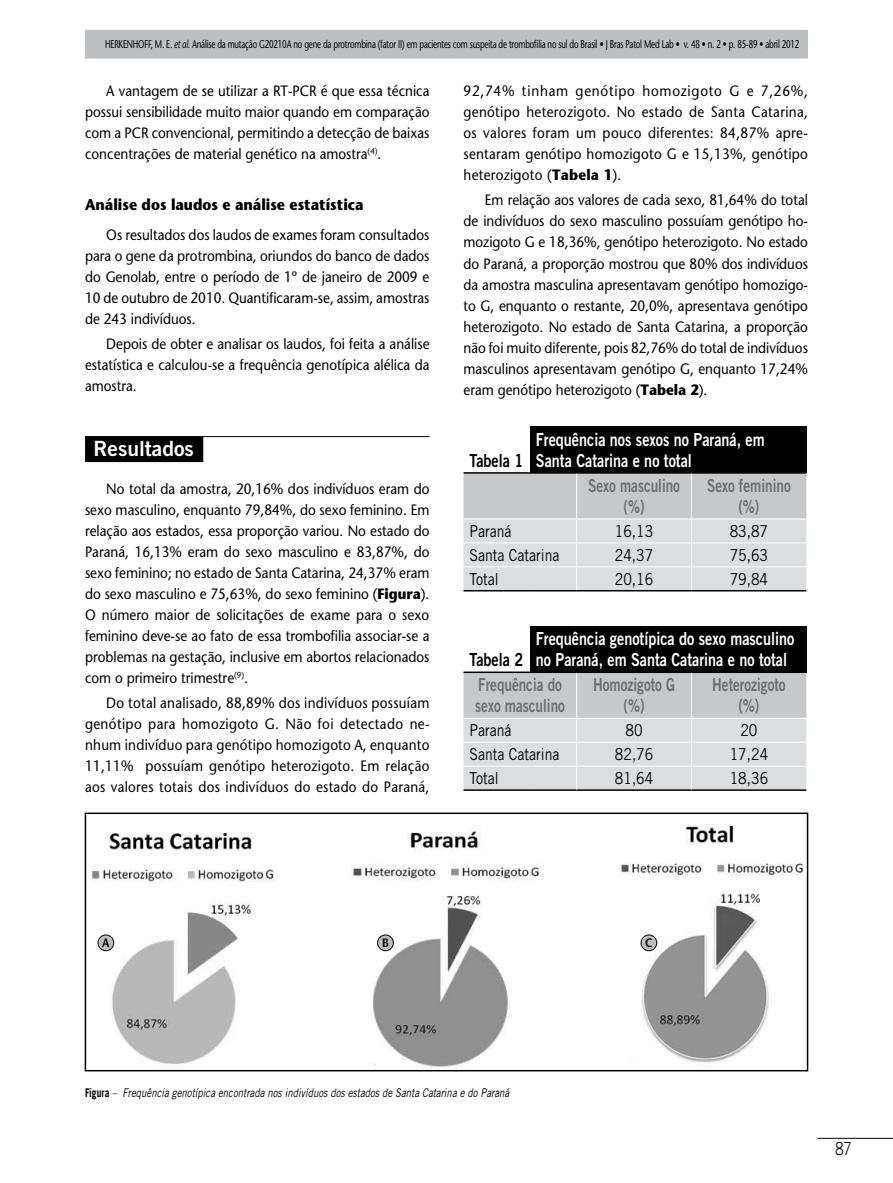
<style>
.page{position:relative;width:893px;height:1183px;background:#fff}
.page>*{position:absolute;margin:0;border:0;box-sizing:border-box;transform-origin:0 0}
.t1{font:21px "Trade Gothic LT Std Bd 2";color:#fff}
.t2{font:18px/21px "Trade Gothic LT Std Bd 2";color:#fff;scale:.8 1}
.t3{font:18px/21px "Trade Gothic LT Std Bd 2";color:#6d6e71;text-align:center;scale:.75 1}
.t4{font:18px "Trade Gothic LT Std Bd 2";color:#000;scale:.8 1}
.t5{font:300 18px "Trade Gothic LT Std";color:#000;scale:.8 1}
.t6{font:16.5px "Trade Gothic LT Std";color:#000;scale:.85 1}
.t7{font:700 15.75px "Stone Sans Std";color:#000;scale:.9 1}
.t8{font:500 15px/21px "Stone Sans Std";color:#000;text-align:justify;scale:.9 1}
.t9{font:600 12.15px "Stone Sans Std";color:#000;scale:.9 1}
.t10{font:italic 12px "Trade Gothic LT Std";color:#000;scale:.8 1}
.t11{font:500 11.25px "Stone Sans Std";letter-spacing:-.02em;color:#000;scale:.7 1}
.s1{font-style:italic}
.s2{font-weight:700}
.s3{font-weight:700;font-style:normal}
.s4{font-weight:300}
</style>
<div class="page">
<div style="left:85px;top:30px;width:723px;height:29px;background:#bcbec0;border:2px solid #bcbec0"></div>
<hr style="left:818px;top:1137px;width:75px;height:1px;background:#000">
<hr style="left:85px;top:436px;width:344px;height:1px;background:#000">
<div style="left:85px;top:436px;width:118px;height:26px;background:#000"></div>
<div style="left:530px;top:427px;width:276px;height:46px;background:#000"></div>
<hr style="left:463px;top:472px;width:67px;height:1px;background:#000">
<hr style="left:463px;top:590px;width:67px;height:1px;background:#000">
<hr style="left:530px;top:590px;width:47px;height:1px;background:#000">
<hr style="left:577px;top:590px;width:114px;height:1px;background:#000">
<hr style="left:691px;top:590px;width:115px;height:1px;background:#000">
<svg style="left:463px;top:473px;width:343px;height:117px;background:#d3d4d6"></svg>
<hr style="left:463px;top:518px;width:67px;height:1px;background:#fff">
<hr style="left:530px;top:518px;width:47px;height:1px;background:#fff">
<hr style="left:577px;top:518px;width:114px;height:1px;background:#fff">
<hr style="left:691px;top:518px;width:115px;height:1px;background:#fff">
<div style="left:530px;top:626px;width:276px;height:46px;background:#000"></div>
<hr style="left:463px;top:671px;width:67px;height:1px;background:#000">
<hr style="left:463px;top:789px;width:67px;height:1px;background:#000">
<hr style="left:530px;top:789px;width:47px;height:1px;background:#000">
<hr style="left:577px;top:789px;width:114px;height:1px;background:#000">
<hr style="left:691px;top:789px;width:115px;height:1px;background:#000">
<svg style="left:463px;top:672px;width:343px;height:117px;background:#d3d4d5"></svg>
<hr style="left:463px;top:717px;width:67px;height:1px;background:#fff">
<hr style="left:530px;top:717px;width:47px;height:1px;background:#fff">
<hr style="left:577px;top:717px;width:114px;height:1px;background:#fff">
<hr style="left:691px;top:717px;width:115px;height:1px;background:#fff">
<img style="left:91px;top:826px;width:712px;height:242px">
<div style="left:85px;top:812px;width:723px;height:259px;border:2px solid #000"></div>
<div style="left:98px;top:934px;width:16px;height:16px;background:#bcbec0;border-radius:50%"></div>
<div style="left:98px;top:934px;width:16px;height:16px;border:1px solid #000;border-radius:50%"></div>
<div style="left:378px;top:934px;width:15px;height:16px;background:#bcbec0;border-radius:50%"></div>
<div style="left:377px;top:934px;width:17px;height:16px;border:1px solid #000;border-radius:50%"></div>
<div style="left:641px;top:934px;width:16px;height:16px;background:#bcbec0;border-radius:50%"></div>
<div style="left:641px;top:934px;width:16px;height:16px;border:1px solid #000;border-radius:50%"></div>
<p class="t11" style="left:105px;top:38px;width:16px">Herkenhoff</p>
<p class="t11" style="left:151px;top:38px;width:928px">, m . E. <span class="s1">et al</span>. Análise da mutação G20210A no gene da protrombina (fator II) em pacientes com suspeita de trombofilia no sul do Brasil • J Bras Patol Med Lab • v. 48 • n. 2 • p. 85-89 • abril 2012</p>
<p class="t8" style="left:85px;top:80px;width:384px;text-indent:21px">A vantagem de se utilizar a RT-PCR é que essa técnica possui sensibilidade muito maior quando em comparação com a PCR convencional, permitindo a detecção de baixas concentrações de material genético na amostra<sup>(4)</sup>.</p>
<p class="t7" style="left:85px;top:195px;width:311px">Análise dos laudos e análise estatística</p>
<p class="t8" style="left:85px;top:224px;width:384px;text-indent:21px">Os resultados dos laudos de exames foram consultados para o gene da protrombina, oriundos do banco de dados do Genolab, entre o período de 1º de janeiro de 2009 e 10 de outubro de 2010. Quantificaram-se, assim, amostras de 243 indivíduos.</p>
<p class="t8" style="left:85px;top:333px;width:384px;text-indent:21px">Depois de obter e analisar os laudos, foi feita a análise estatística e calculou-se a frequência genotípica alélica da amostra.</p>
<p class="t8" style="left:463px;top:80px;width:384px">92,74% tinham genótipo homozigoto G e 7,26%, genótipo heterozigoto. No estado de Santa Catarina, os valores foram um pouco diferentes: 84,87% apre&shy;sentaram genótipo homozigoto G e 15,13%, genótipo heterozigoto (<span class="s2">Tabela 1</span>).</p>
<p class="t8" style="left:463px;top:190px;width:384px;text-indent:21px">Em relação aos valores de cada sexo, 81,64% do total de indivíduos do sexo masculino possuíam genótipo ho&shy;mozigoto G e 18,36%, genótipo heterozigoto. No estado do Paraná, a proporção mostrou que 80% dos indivíduos da amostra masculina apresentavam genótipo homozigo&shy;to G, enquanto o restante, 20,0%, apresentava genótipo heterozigoto. No estado de Santa Catarina, a proporção não foi muito diferente, pois 82,76% do total de indivíduos masculinos apresentavam genótipo G, enquanto 17,24% eram genótipo heterozigoto (<span class="s2">Tabela 2</span>).</p>
<h1 class="t1" style="left:94px;top:435px;width:102px">Resultados</h1>
<p class="t8" style="left:85px;top:478px;width:384px;text-indent:21px">No total da amostra, 20,16% dos indivíduos eram do sexo masculino, enquanto 79,84%, do sexo feminino. Em relação aos estados, essa proporção variou. No estado do Paraná, 16,13% eram do sexo masculino e 83,87%, do sexo feminino; no estado de Santa Catarina, 24,37% eram do sexo masculino e 75,63%, do sexo feminino (<span class="s2">Figura</span>).<br>O número maior de solicitações de exame para o sexo feminino deve-se ao fato de essa trombofilia associar-se a problemas na gestação, inclusive em abortos relacionados com o primeiro trimestre<sup>(9)</sup>.</p>
<p class="t8" style="left:85px;top:692px;width:384px;text-indent:21px">Do total analisado, 88,89% dos indivíduos possuíam genótipo para homozigoto G. Não foi detectado ne&shy;nhum indivíduo para genótipo homozigoto A, enquanto 11,11% possuíam genótipo heterozigoto. Em relação aos valores totais dos indivíduos do estado do Paraná,</p>
<p class="t4" style="left:469px;top:449px;width:69px">Tabela 1</p>
<p class="t2" style="left:536px;top:428px;width:287px">Frequência nos sexos no Paraná, em<br>Santa Catarina e no total</p>
<p class="t3" style="left:588px;top:474px;width:124px">Sexo masculino (%)</p>
<p class="t3" style="left:707px;top:474px;width:113px">Sexo feminino (%)</p>
<p class="t6" style="left:469px;top:521px;width:51px">Paraná</p>
<p class="t6" style="left:615px;top:521px;width:47px">16,13</p>
<p class="t6" style="left:730px;top:521px;width:47px">83,87</p>
<p class="t6" style="left:469px;top:545px;width:107px">Santa Catarina</p>
<p class="t6" style="left:615px;top:545px;width:47px">24,37</p>
<p class="t6" style="left:730px;top:545px;width:47px">75,63</p>
<p class="t6" style="left:469px;top:568px;width:36px">Total</p>
<p class="t6" style="left:615px;top:568px;width:47px">20,16</p>
<p class="t6" style="left:730px;top:568px;width:47px">79,84</p>
<p class="t2" style="left:536px;top:628px;width:325px">Frequência genotípica do sexo masculino no Paraná, em Santa Catarina e no total</p>
<p class="t3" style="left:475px;top:674px;width:121px;text-align:left">Frequência do sexo masculino</p>
<p class="t3" style="left:593px;top:674px;width:111px">Homozigoto G (%)</p>
<p class="t3" style="left:712px;top:674px;width:99px">Heterozigoto (%)</p>
<p class="t6" style="left:469px;top:720px;width:51px">Paraná</p>
<p class="t6" style="left:626px;top:720px;width:22px">80</p>
<p class="t6" style="left:740px;top:720px;width:22px">20</p>
<p class="t6" style="left:469px;top:744px;width:107px">Santa Catarina</p>
<p class="t6" style="left:615px;top:744px;width:47px">82,76</p>
<p class="t6" style="left:730px;top:744px;width:47px">17,24</p>
<p class="t6" style="left:469px;top:768px;width:36px">Total</p>
<p class="t6" style="left:615px;top:768px;width:47px">81,64</p>
<p class="t6" style="left:730px;top:768px;width:47px">18,36</p>
<p class="t4" style="left:469px;top:648px;width:69px">Tabela 2</p>
<p class="t9" style="left:102px;top:934px;width:10px">A</p>
<p class="t9" style="left:382px;top:934px;width:9px">B</p>
<p class="t9" style="left:645px;top:934px;width:10px">C</p>
<p class="t10" style="left:85px;top:1085px;width:532px"><span class="s3">Figura</span> <span class="s4">–</span> Frequência genotípica encontrada nos indivíduos dos estados de Santa Catarina e do Paraná</p>
<p class="t5" style="left:836px;top:1137px;width:22px">87</p>
</div>
